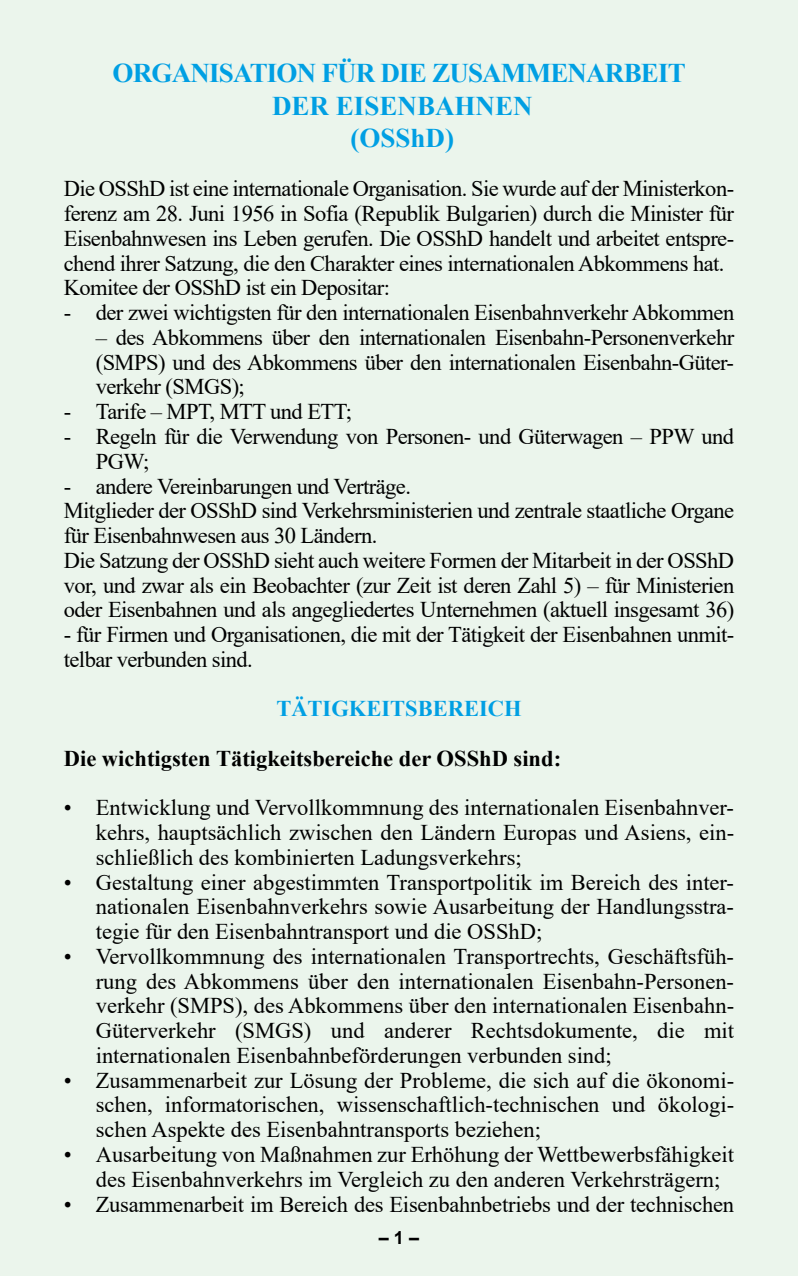
<style>
.page{position:relative;width:798px;height:1276px;background:#fff}
.page>*{position:absolute;margin:0;border:0;box-sizing:border-box;transform-origin:0 0}
.t1{font:700 27px/32.4px "Times New Roman";letter-spacing:-.03em;color:#009fe3;text-align:center}
.t2{font:22.5px/24.8px "Times New Roman";letter-spacing:-.025em;color:#000;text-align:justify}
.t3{font:22.5px/24.8px "Times New Roman";color:#000}
.t4{font:700 22.5px "Times New Roman";color:#000}
.t5{font:700 22.5px "Times New Roman";color:#009fe3}
.t6{font:700 18px "Arial";color:#000}
</style>
<div class="page">
<div style="left:0;top:0;width:797px;height:1276px;background:#ebf5ec"></div>
<p class="t1" style="left:112px;top:56px;width:574px">ORGANISATION FÜR DIE ZUSAMMENARBEIT<br>DER EISENBAHNEN<br>(OSShD)</p>
<p class="t2" style="left:64px;top:176px;width:671px;text-align:left">Die OSShD ist eine internationale Organisation. Sie wurde auf der Ministerkon&shy;ferenz am 28. Juni 1956 in Sofia (Republik Bulgarien) durch die Minister für Eisenbahnwesen ins Leben gerufen. Die OSShD handelt und arbeitet entspre&shy;chend ihrer Satzung, die den Charakter eines internationalen Abkommens hat.<br>Komitee der OSShD ist ein Depositar:</p>
<p class="t2" style="left:64px;top:299px;width:671px">- der zwei wichtigsten für den internationalen Eisenbahnverkehr Abkommen</p>
<p class="t2" style="left:96px;top:324px;width:639px">– des Abkommens über den internationalen Eisenbahn-Personenverkehr (SMPS) und des Abkommens über den internationalen Eisenbahn-Güter&shy;verkehr (SMGS);</p>
<p class="t2" style="left:64px;top:398px;width:289px">- Tarife – MPT, MTT und ETT;</p>
<p class="t2" style="left:96px;top:423px;width:639px;text-indent:-32px">- Regeln für die Verwendung von Personen- und Güterwagen – PPW und<br>PGW;</p>
<p class="t2" style="left:64px;top:473px;width:671px;text-align:left">- andere Vereinbarungen und Verträge.<br>Mitglieder der OSShD sind Verkehrsministerien und zentrale staatliche Organe für Eisenbahnwesen aus 30 Ländern.<br>Die Satzung der OSShD sieht auch weitere Formen der Mitarbeit in der OSShD vor, und zwar als ein Beobachter (zur Zeit ist deren Zahl 5) – für Ministerien oder Eisenbahnen und als angegliedertes Unternehmen (aktuell insgesamt 36)</p>
<p class="t2" style="left:64px;top:621px;width:671px">- für Firmen und Organisationen, die mit der Tätigkeit der Eisenbahnen unmit&shy;telbar verbunden sind.</p>
<p class="t5" style="left:276px;top:692px;width:247px">TÄTIGKEITSBEREICH</p>
<p class="t4" style="left:64px;top:742px;width:498px">Die wichtigsten Tätigkeitsbereiche der OSShD sind:</p>
<p class="t2" style="left:96px;top:794px;width:639px;text-indent:-32px">• Entwicklung und Vervollkommnung des internationalen Eisenbahnver&shy;kehrs, hauptsächlich zwischen den Ländern Europas und Asiens, ein&shy;schließlich des kombinierten Ladungsverkehrs;</p>
<p class="t2" style="left:96px;top:869px;width:639px;text-indent:-32px">• Gestaltung einer abgestimmten Transportpolitik im Bereich des inter&shy;nationalen Eisenbahnverkehrs sowie Ausarbeitung der Handlungsstra&shy;tegie für den Eisenbahntransport und die OSShD;</p>
<p class="t2" style="left:96px;top:943px;width:639px;text-indent:-32px">• Vervollkommnung des internationalen Transportrechts, Geschäftsfüh&shy;rung des Abkommens über den internationalen Eisenbahn-Personen&shy;verkehr (SMPS), des Abkommens über den internationalen Eisenbahn-Güterverkehr (SMGS) und anderer Rechtsdokumente, die mit internationalen Eisenbahnbeförderungen verbunden sind;</p>
<p class="t2" style="left:96px;top:1067px;width:639px;text-indent:-32px">• Zusammenarbeit zur Lösung der Probleme, die sich auf die ökonomi&shy;schen, informatorischen, wissenschaftlich-technischen und ökologi&shy;schen Aspekte des Eisenbahntransports beziehen;</p>
<p class="t3" style="left:96px;top:1141px;width:639px;text-indent:-32px">• Ausarbeitung von Maßnahmen zur Erhöhung der Wettbewerbsfähigkeit des Eisenbahnverkehrs im Vergleich zu den anderen Verkehrsträgern;</p>
<p class="t2" style="left:64px;top:1190px;width:671px">• Zusammenarbeit im Bereich des Eisenbahnbetriebs und der technischen</p>
<p class="t6" style="left:379px;top:1225px;width:42px">– 1 –</p>
</div>
